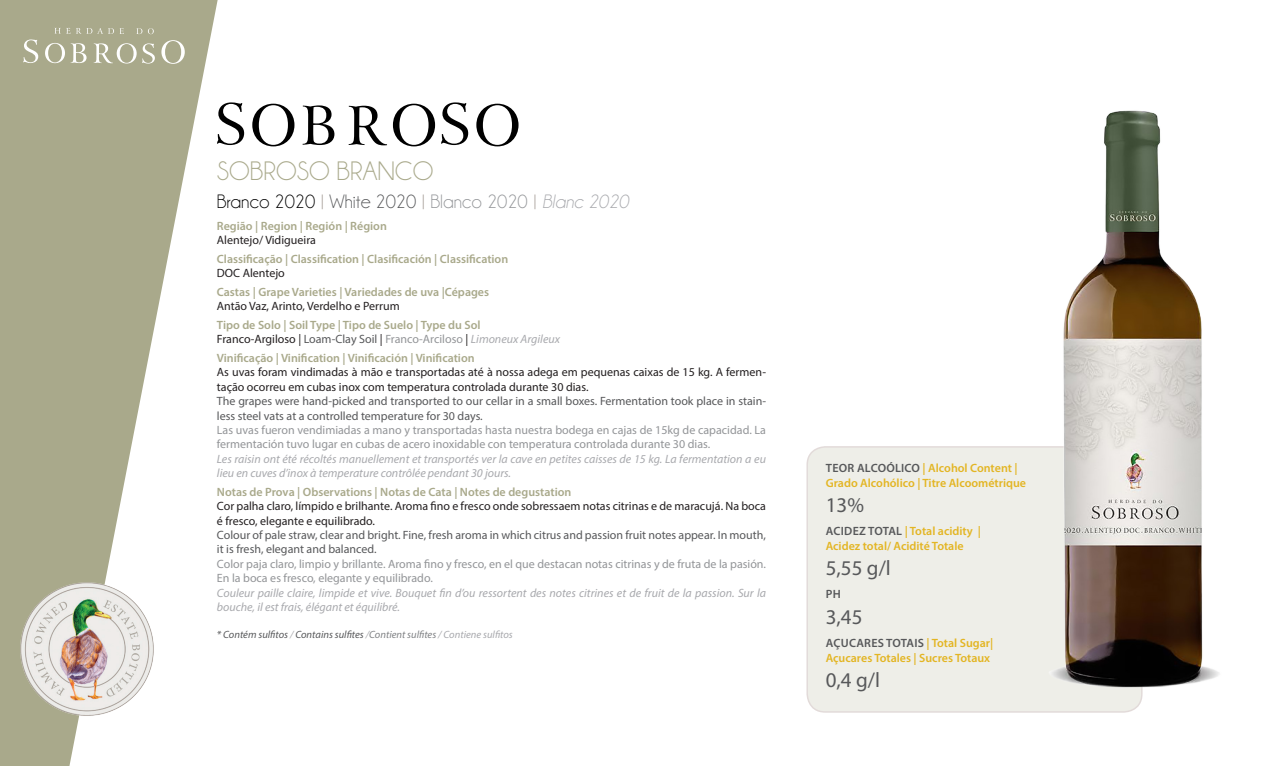
<style>
.page{position:relative;width:1276px;height:766px;background:#fff}
.page>*{position:absolute;margin:0;border:0;box-sizing:border-box;transform-origin:0 0}
.t1{font:26.85px "Champagne&Limousines";color:#a9a98b}
.t2{font:21px "Myriad Pro";color:#57585a}
.t3{font:19.5px "Champagne&Limousines";color:#000}
.t4{font:12px/14.4px "Myriad Pro";color:#231f20}
.t5{font:12px/14.4px "Myriad Pro";color:#939598}
.t6{font:italic 12px/14.4px "Myriad Pro";color:#a8a9ad}
.t7{font:600 12px "Myriad Pro";color:#a9a98b}
.t8{font:12px/14.4px "Myriad Pro";color:#57585a}
.t9{font:600 12px/14.4px "Myriad Pro";color:#e3b523}
.t10{font:600 12px "Myriad Pro";color:#57585a}
.t11{font:italic 10.5px "Myriad Pro";color:#57585a}
.s1{color:#a39b95}
.s2{color:#57585a}
.s3{color:#939598}
.s4{font-style:italic;color:#a8a9ad}
.s5{color:#a8a9ad}
.s6{color:#808285}
</style>
<div class="page">
<div style="left:807px;top:447px;width:334px;height:264px;background:#eeeee8;border-radius:18px"></div>
<div style="left:806px;top:446px;width:336px;height:266px;border:2px solid #6c453e;border-radius:18px"></div>
<svg style="left:0;top:0;width:218px;height:765px;fill:#a9a98b"></svg>
<svg style="left:23px;top:39px;width:15px;height:24px"></svg>
<svg style="left:45px;top:43px;width:20px;height:20px"></svg>
<svg style="left:71px;top:43px;width:16px;height:20px"></svg>
<svg style="left:94px;top:43px;width:61px;height:21px"></svg>
<svg style="left:161px;top:40px;width:24px;height:24px"></svg>
<svg style="left:54px;top:28px;width:70px;height:6px"></svg>
<svg style="left:136px;top:28px;width:6px;height:6px"></svg>
<svg style="left:148px;top:28px;width:6px;height:6px"></svg>
<svg style="left:217px;top:102px;width:27px;height:43px"></svg>
<svg style="left:441px;top:102px;width:27px;height:43px"></svg>
<svg style="left:303px;top:105px;width:31px;height:40px"></svg>
<svg style="left:349px;top:106px;width:38px;height:39px"></svg>
<svg style="left:393px;top:104px;width:42px;height:42px"></svg>
<svg style="left:252px;top:104px;width:42px;height:42px"></svg>
<svg style="left:476px;top:104px;width:42px;height:42px"></svg>
<img style="left:13px;top:574px;width:149px;height:149px">
<img style="left:1032px;top:110px;width:187px;height:593px">
<p class="t1" style="left:217px;top:157px;width:218px">SOBROSO BRANCO</p>
<p class="t3" style="left:217px;top:191px;width:413px">Branco 2020 <span class="s1">|</span> <span class="s2">White 2020</span> <span class="s1">|</span> <span class="s3">Blanco 2020</span> <span class="s1">|</span> <span class="s4">Blanc 2020</span></p>
<p class="t7" style="left:217px;top:218px;width:171px">Região | Region | Región | Région</p>
<p class="t4" style="left:217px;top:233px;width:101px">Alentejo/ Vidigueira</p>
<p class="t7" style="left:217px;top:251px;width:293px">Classificação | Classification | Clasificación | Classification</p>
<p class="t4" style="left:217px;top:266px;width:69px">DOC Alentejo</p>
<p class="t7" style="left:217px;top:284px;width:274px">Castas | Grape Varieties | Variedades de uva |Cépages</p>
<p class="t4" style="left:217px;top:299px;width:184px">Antão Vaz, Arinto, Verdelho e Perrum</p>
<p class="t7" style="left:217px;top:317px;width:265px">Tipo de Solo | Soil Type | Tipo de Suelo | Type du Sol</p>
<p class="t4" style="left:217px;top:332px;width:344px">Franco-Argiloso | <span class="s2">Loam-Clay Soil</span> | <span class="s3">Franco-Arciloso</span> | <span class="s4">Limoneux Argileux</span></p>
<p class="t7" style="left:217px;top:350px;width:259px">Vinificação | Vinification | Vinificación | Vinification</p>
<p class="t4" style="left:217px;top:365px;width:550px">As uvas foram vindimadas à mão e transportadas até à nossa adega em pequenas caixas de 15 kg. A fermen&shy;tação ocorreu em cubas inox com temperatura controlada durante 30 dias.</p>
<p class="t8" style="left:217px;top:393px;width:550px">The grapes were hand-picked and transported to our cellar in a small boxes. Fermentation took place in stain&shy;less steel vats at a controlled temperature for 30 days.</p>
<p class="t5" style="left:217px;top:422px;width:550px">Las uvas fueron vendimiadas a mano y transportadas hasta nuestra bodega en cajas de 15kg de capacidad. La fermentación tuvo lugar en cubas de acero inoxidable con temperatura controlada durante 30 dias.</p>
<p class="t6" style="left:217px;top:451px;width:550px">Les raisin ont été récoltés manuellement et transportés ver la cave en petites caisses de 15 kg. La fermentation a eu lieu en cuves d’inox à temperature contrôlée pendant 30 jours.</p>
<p class="t7" style="left:217px;top:484px;width:356px">Notas de Prova | Observations | Notas de Cata | Notes de degustation</p>
<p class="t4" style="left:217px;top:498px;width:550px">Cor palha claro, límpido e brilhante. Aroma fino e fresco onde sobressaem notas citrinas e de maracujá. Na boca é fresco, elegante e equilibrado.</p>
<p class="t8" style="left:217px;top:527px;width:550px">Colour of pale straw, clear and bright. Fine, fresh aroma in which citrus and passion fruit notes appear. In mouth, it is fresh, elegant and balanced.</p>
<p class="t5" style="left:217px;top:556px;width:551px">Color paja claro, limpio y brillante. Aroma fino y fresco, en el que destacan notas citrinas y de fruta de la pasión.<br>En la boca es fresco, elegante y equilibrado.</p>
<p class="t6" style="left:217px;top:585px;width:550px">Couleur paille claire, limpide et vive. Bouquet fin d’ou ressortent des notes citrines et de fruit de la passion. Sur la bouche, il est frais, élégant et équilibré.</p>
<p class="t11" style="left:217px;top:628px;width:297px">* Contém sulfitos <span class="s5">/</span> Contains sulfites <span class="s5">/</span><span class="s6">Contient sulfites</span> <span class="s5">/ Contiene sulfitos</span></p>
<p class="t9" style="left:826px;top:460px;width:202px"><span class="s2">TEOR ALCOÓLICO</span> | Alcohol Content |<br>Grado Alcohólico | Titre Alcoométrique</p>
<p class="t2" style="left:826px;top:492px;width:40px">13%</p>
<p class="t9" style="left:826px;top:523px;width:157px"><span class="s2">ACIDEZ TOTAL</span> | Total acidity |<br>Acidez total/ Acidité Totale</p>
<p class="t2" style="left:826px;top:555px;width:67px">5,55 g/l</p>
<p class="t10" style="left:826px;top:586px;width:17px">PH</p>
<p class="t2" style="left:826px;top:603px;width:38px">3,45</p>
<p class="t9" style="left:826px;top:635px;width:169px"><span class="s2">AÇUCARES TOTAIS</span> | Total Sugar|<br>Açucares Totales | Sucres Totaux</p>
<p class="t2" style="left:826px;top:666px;width:56px">0,4 g/l</p>
</div>
